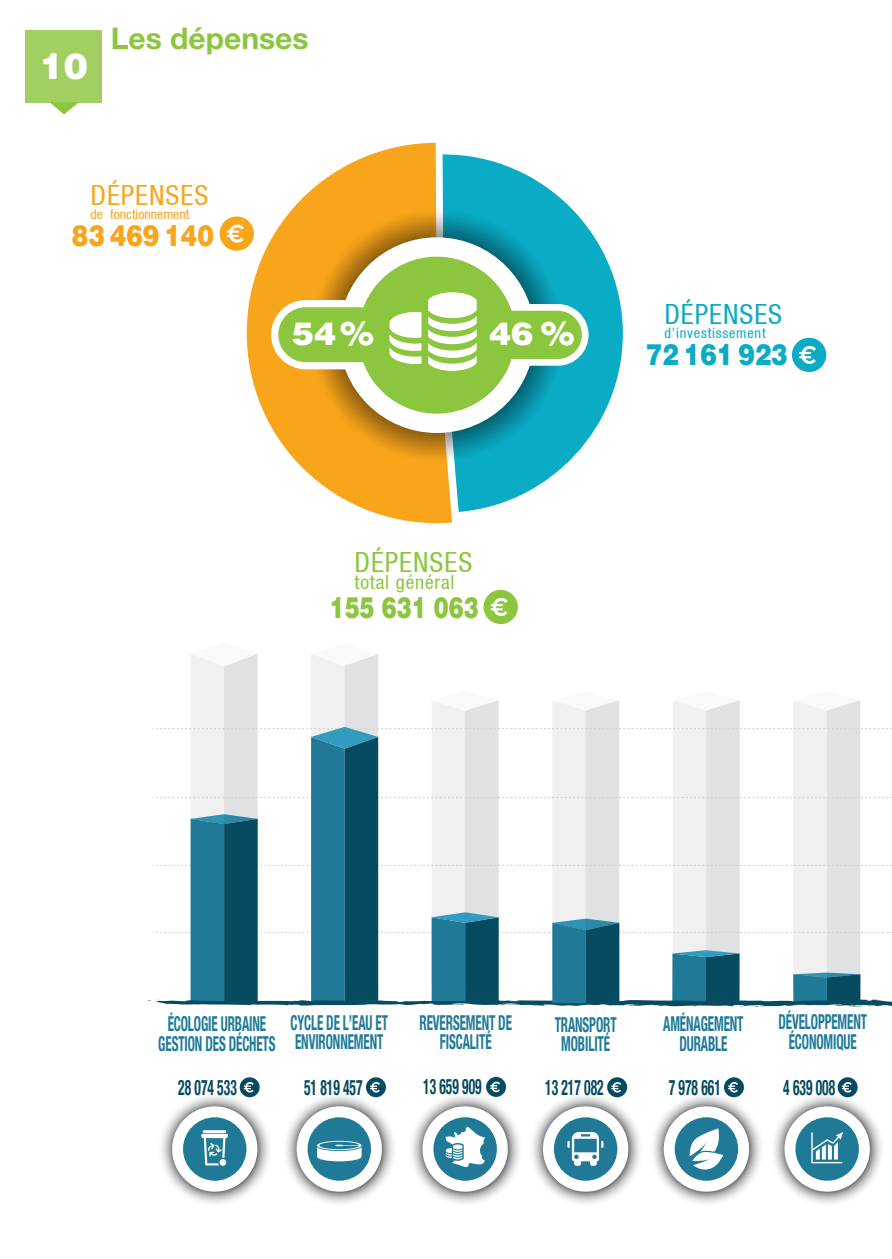
<style>
.page{position:relative;width:892px;height:1259px;background:#fff}
.page>*{position:absolute;margin:0;border:0;box-sizing:border-box;transform-origin:0 0}
.t1{font:900 36px "Helvetica LT Std";color:#fff}
.t2{font:900 31.8px "Helvetica LT Std";color:#fff;scale:1.04 1}
.t3{font:700 30px "Helvetica Neue LT Std";color:#8bc63e}
.t4{font:900 29.4px "Helvetica LT Std";color:#8bc63e;scale:.76 1}
.t5{font:900 29.4px "Helvetica LT Std";color:#0aabc4;scale:.84 1}
.t6{font:900 29.4px "Helvetica LT Std";color:#f9a51b;scale:.84 1}
.t7{font:condensed 27.9px "Helvetica 57";letter-spacing:.035em;color:#0aabc4}
.t8{font:condensed 27.9px "Helvetica 57";letter-spacing:.035em;color:#8bc63e}
.t9{font:condensed 27.9px "Helvetica 57";letter-spacing:.035em;color:#f9a51b}
.t10{font:700 condensed 21.3px "Helvetica Neue LT Std";color:#074b60;scale:.63 1}
.t11{font:700 condensed 20.7px/19.8px "Helvetica Neue LT Std";letter-spacing:-.01em;color:#207a97;text-align:center;scale:.63 1}
.t12{font:condensed 19.5px "Helvetica 57";letter-spacing:.04em;color:#8bc63e}
.t13{font:condensed 14.4px "Helvetica 57";letter-spacing:.055em;color:#0aabc4}
.t14{font:condensed 13.8px "Helvetica 57";color:#f9a51b}
</style>
<div class="page">
<div style="left:26px;top:30px;width:76px;height:72px;background:#a2cf62"></div>
<svg style="left:50px;top:102px;width:29px;height:12px"></svg>
<svg style="left:452px;top:154px;width:171px;height:358px;fill:#0aabc4"></svg>
<svg style="left:246px;top:143px;width:206px;height:381px;fill:#f9a51b"></svg>
<svg style="left:310px;top:209px;width:253px;height:252px;background:#7c9a65"></svg>
<svg style="left:792px;top:338px;width:34px;height:34px"></svg>
<svg style="left:483px;top:590px;width:35px;height:34px"></svg>
<svg style="left:220px;top:216px;width:34px;height:35px"></svg>
<div style="left:339px;top:237px;width:195px;height:196px;background:#fff;border-radius:50%"></div>
<div style="left:271px;top:300px;width:124px;height:69px;background:#fff;border-radius:35px"></div>
<div style="left:478px;top:304px;width:110px;height:62px;background:#fff;border-radius:31px"></div>
<svg style="left:278px;top:257px;width:304px;height:157px;fill:#8bc63e"></svg>
<svg style="left:389px;top:292px;width:87px;height:79px"></svg>
<svg style="left:532px;top:1095px;width:108px;height:109px"></svg>
<div style="left:543px;top:1106px;width:85px;height:85px;background:#fff;border-radius:50%"></div>
<div style="left:554px;top:1117px;width:63px;height:63px;background:#207a97;border-radius:50%"></div>
<svg style="left:567px;top:1132px;width:36px;height:34px"></svg>
<svg style="left:774px;top:1095px;width:108px;height:109px"></svg>
<div style="left:784px;top:1106px;width:85px;height:85px;background:#fff;border-radius:50%"></div>
<div style="left:795px;top:1117px;width:63px;height:63px;background:#207a97;border-radius:50%"></div>
<svg style="left:811px;top:1132px;width:32px;height:31px"></svg>
<svg style="left:607px;top:1077px;width:20px;height:20px"></svg>
<svg style="left:412px;top:1095px;width:108px;height:109px"></svg>
<div style="left:422px;top:1106px;width:86px;height:85px;background:#fff;border-radius:50%"></div>
<div style="left:433px;top:1117px;width:64px;height:63px;background:#207a97;border-radius:50%"></div>
<svg style="left:286px;top:1095px;width:108px;height:109px"></svg>
<div style="left:296px;top:1106px;width:86px;height:85px;background:#fff;border-radius:50%"></div>
<div style="left:307px;top:1117px;width:64px;height:63px;background:#207a97;border-radius:50%"></div>
<svg style="left:317px;top:1141px;width:44px;height:20px"></svg>
<svg style="left:445px;top:1127px;width:40px;height:40px"></svg>
<svg style="left:147px;top:654px;width:744px;height:353px"></svg>
<svg style="left:724px;top:1077px;width:20px;height:15px"></svg>
<svg style="left:837px;top:1077px;width:20px;height:20px"></svg>
<svg style="left:653px;top:1092px;width:108px;height:112px"></svg>
<div style="left:663px;top:1106px;width:86px;height:85px;background:#fff;border-radius:50%"></div>
<div style="left:674px;top:1117px;width:64px;height:63px;background:#207a97;border-radius:50%"></div>
<svg style="left:689px;top:1128px;width:34px;height:42px"></svg>
<svg style="left:486px;top:1077px;width:20px;height:20px"></svg>
<svg style="left:240px;top:1077px;width:20px;height:15px"></svg>
<svg style="left:161px;top:1092px;width:108px;height:112px"></svg>
<div style="left:172px;top:1106px;width:85px;height:85px;background:#fff;border-radius:50%"></div>
<div style="left:183px;top:1117px;width:63px;height:63px;background:#207a97;border-radius:50%"></div>
<svg style="left:201px;top:1130px;width:27px;height:36px"></svg>
<svg style="left:366px;top:1077px;width:20px;height:20px"></svg>
<p class="t1" style="left:40px;top:43px;width:50px">10</p>
<p class="t3" style="left:111px;top:20px;width:199px">Les dépenses</p>
<p class="t9" style="left:91px;top:179px;width:119px">DÉPENSES</p>
<p class="t14" style="left:91px;top:206px;width:100px">de fonctionnement</p>
<p class="t6" style="left:72px;top:216px;width:170px">83 469 140</p>
<p class="t2" style="left:292px;top:313px;width:80px">54 %</p>
<p class="t2" style="left:489px;top:313px;width:83px">46 %</p>
<p class="t8" style="left:354px;top:546px;width:119px">DÉPENSES</p>
<p class="t12" style="left:354px;top:571px;width:101px">total général</p>
<p class="t4" style="left:330px;top:588px;width:197px">155 631 063</p>
<p class="t7" style="left:664px;top:298px;width:119px">DÉPENSES</p>
<p class="t13" style="left:664px;top:325px;width:103px">d’investissement</p>
<p class="t5" style="left:646px;top:335px;width:170px">72 161 923</p>
<p class="t11" style="left:158px;top:1013px;width:188px">ÉCOLOGIE URBAINE<br>GESTION DES DÉCHETS</p>
<p class="t11" style="left:419px;top:1012px;width:148px">REVERSEMENT DE<br>FISCALITÉ</p>
<p class="t11" style="left:290px;top:1012px;width:156px;text-align:left">CYCLE DE L’EAU ET<br>ENVIRONNEMENT</p>
<p class="t10" style="left:304px;top:1074px;width:94px">51 819 457</p>
<p class="t10" style="left:178px;top:1074px;width:94px">28 074 533</p>
<p class="t10" style="left:423px;top:1073px;width:94px">13 659 909</p>
<p class="t11" style="left:554px;top:1014px;width:100px">TRANSPORT<br>MOBILITÉ</p>
<p class="t10" style="left:545px;top:1074px;width:94px">13 217 082</p>
<p class="t11" style="left:663px;top:1013px;width:129px">AMÉNAGEMENT<br>DURABLE</p>
<p class="t11" style="left:778px;top:1011px;width:142px">DÉVELOPPEMENT<br>ÉCONOMIQUE</p>
<p class="t10" style="left:669px;top:1074px;width:84px">7 978 661</p>
<p class="t10" style="left:783px;top:1074px;width:84px">4 639 008</p>
</div>
